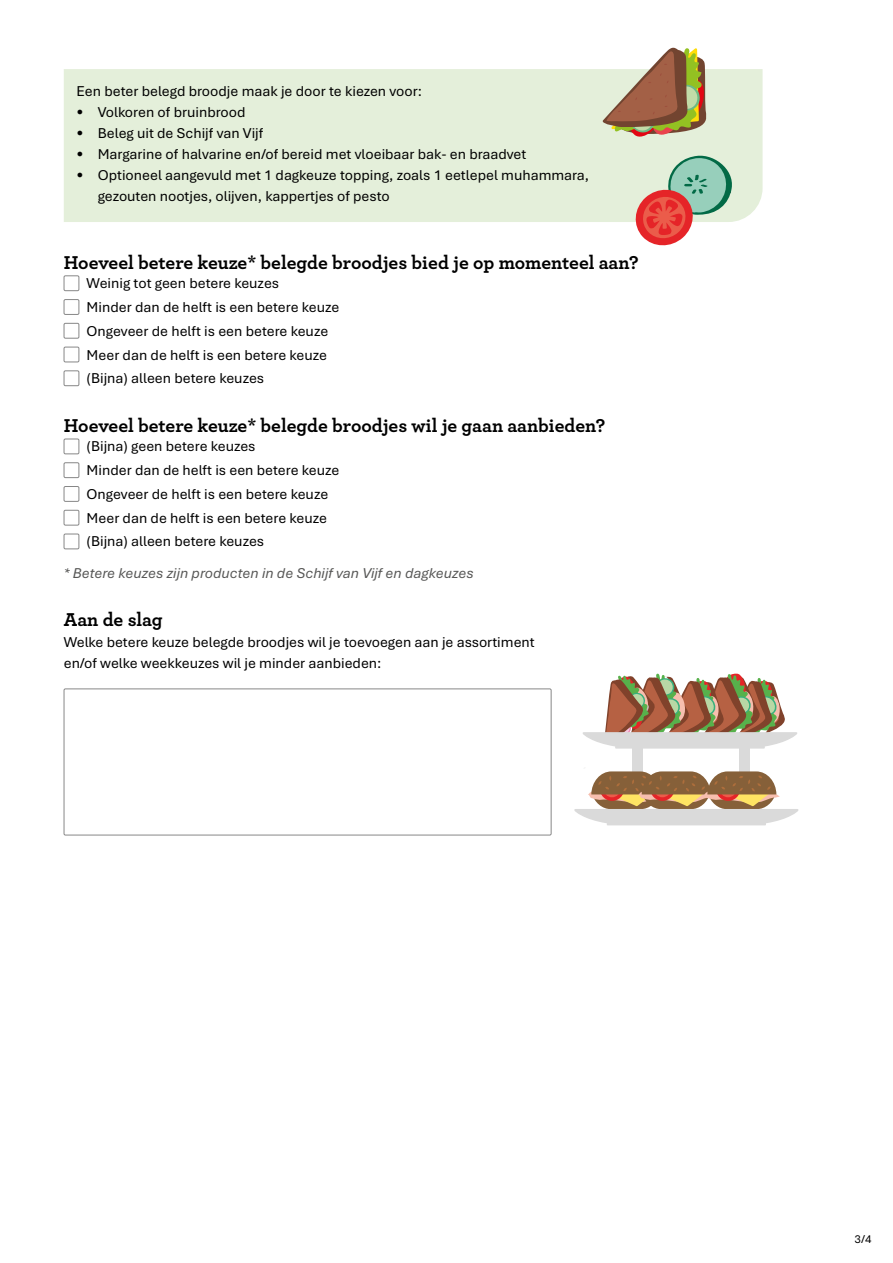
<style>
.page{position:relative;width:893px;height:1263px;background:#fff}
.page>*{position:absolute;margin:0;border:0;box-sizing:border-box;transform-origin:0 0}
.t1{font:700 19.5px "Archer";color:#000}
.t2{font:15px/23.7px "Bierstadt";color:#000}
.t3{font:italic 15px "Bierstadt";color:#575756}
.t4{font:12px "Bierstadt";color:#000}
</style>
<div class="page">
<div style="left:64px;top:69px;width:699px;height:153px;background:#e4efda"></div>
<div style="left:64px;top:276px;width:15px;height:15px;border:1px solid #878787"></div>
<div style="left:64px;top:299px;width:15px;height:16px;border:1px solid #878787"></div>
<div style="left:64px;top:323px;width:15px;height:15px;border:1px solid #878787"></div>
<div style="left:64px;top:347px;width:15px;height:15px;border:1px solid #878787"></div>
<div style="left:64px;top:371px;width:15px;height:15px;border:1px solid #878787"></div>
<div style="left:64px;top:439px;width:15px;height:15px;border:1px solid #878787"></div>
<div style="left:64px;top:462px;width:15px;height:16px;border:1px solid #878787"></div>
<div style="left:64px;top:486px;width:15px;height:16px;border:1px solid #878787"></div>
<div style="left:64px;top:510px;width:15px;height:15px;border:1px solid #878787"></div>
<div style="left:64px;top:534px;width:15px;height:15px;border:1px solid #878787"></div>
<div style="left:64px;top:689px;width:487px;height:146px;border:1px solid #878787"></div>
<div style="left:632px;top:747px;width:10px;height:67px;background:#dadada"></div>
<div style="left:739px;top:747px;width:10px;height:67px;background:#dadada"></div>
<svg style="left:583px;top:673px;width:214px;height:76px"></svg>
<svg style="left:574px;top:767px;width:225px;height:58px"></svg>
<svg style="left:600px;top:47px;width:115px;height:92px"></svg>
<svg style="left:634px;top:154px;width:100px;height:92px;background:#c8b0a2"></svg>
<p class="t2" style="left:77px;top:80px;width:347px">Een beter belegd broodje maak je door te kiezen voor:</p>
<p class="t2" style="left:77px;top:101px;width:171px">• Volkoren of bruinbrood</p>
<p class="t2" style="left:77px;top:122px;width:188px">• Beleg uit de Schijf van Vijf</p>
<p class="t2" style="left:77px;top:143px;width:451px">• Margarine of halvarine en/of bereid met vloeibaar bak- en braadvet</p>
<p class="t2" style="left:98px;top:165px;width:493px;line-height:21px;text-indent:-21px">• Optioneel aangevuld met 1 dagkeuze topping, zoals 1 eetlepel muhammara, gezouten nootjes, olijven, kappertjes of pesto</p>
<h1 class="t1" style="left:64px;top:247px;width:576px">Hoeveel betere keuze* belegde broodjes bied je op momenteel aan?</h1>
<p class="t2" style="left:87px;top:272px;width:254px">Weinig tot geen betere keuzes<br>Minder dan de helft is een betere keuze Ongeveer de helft is een betere keuze Meer dan de helft is een betere keuze (Bijna) alleen betere keuzes</p>
<h1 class="t1" style="left:64px;top:410px;width:543px">Hoeveel betere keuze* belegde broodjes wil je gaan aanbieden?</h1>
<p class="t2" style="left:87px;top:435px;width:254px">(Bijna) geen betere keuzes<br>Minder dan de helft is een betere keuze Ongeveer de helft is een betere keuze Meer dan de helft is een betere keuze (Bijna) alleen betere keuzes</p>
<p class="t3" style="left:64px;top:565px;width:411px">* Betere keuzes zijn producten in de Schijf van Vijf en dagkeuzes</p>
<h1 class="t1" style="left:64px;top:604px;width:100px">Aan de slag</h1>
<p class="t2" style="left:64px;top:632px;width:472px;line-height:21px">Welke betere keuze belegde broodjes wil je toevoegen aan je assortiment en/of welke weekkeuzes wil je minder aanbieden:</p>
<p class="t4" style="left:855px;top:1233px;width:19px">3/4</p>
</div>
